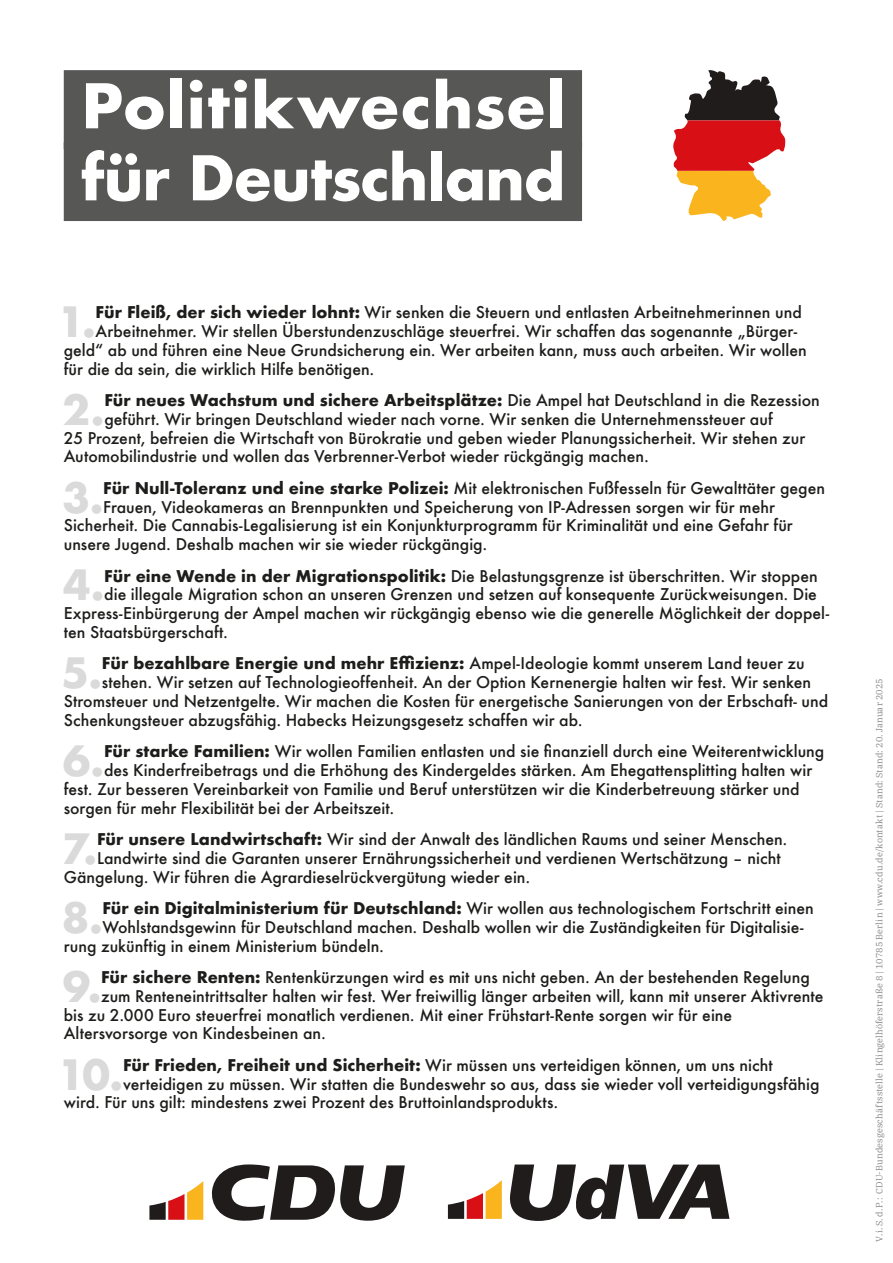
<style>
.page{position:relative;width:893px;height:1263px;background:#fff}
.page>*{position:absolute;margin:0;border:0;box-sizing:border-box;transform-origin:0 0}
.t1{font:700 59.85px/72px "Futura";letter-spacing:-.01em;color:#fff;scale:1.04 1}
.t2{font:700 40.65px "Futura";color:#dadada}
.t3{font:500 15.75px "Futura";color:#1d1d1b}
.t4{font:700 15.75px "Futura";letter-spacing:.005em;color:#1d1d1b}
.t5{font:9px "IBM Plex Serif";letter-spacing:.015em;color:#878787}
.s1{font-weight:700}
.s2{font-weight:500}
</style>
<div class="page">
<div style="left:64px;top:70px;width:518px;height:79px;background:#575756"></div>
<div style="left:64px;top:142px;width:518px;height:79px;background:#575756"></div>
<svg style="left:673px;top:70px;width:112px;height:151px"></svg>
<svg style="left:448px;top:1180px;width:54px;height:39px"></svg>
<svg style="left:510px;top:1164px;width:219px;height:57px"></svg>
<svg style="left:149px;top:1181px;width:54px;height:39px"></svg>
<svg style="left:211px;top:1164px;width:194px;height:57px"></svg>
<h1 class="t1" style="left:81px;top:70px;width:468px">Politikwechsel für Deutschland</h1>
<h2 class="t2" style="left:57px;top:292px;width:40px">1.</h2>
<p class="t3" style="left:96px;top:302px;width:708px"><span class="s1">Für Fleiß, der sich wieder lohnt:</span> Wir senken die Steuern und entlasten Arbeitnehmerinnen und</p>
<p class="t3" style="left:96px;top:320px;width:703px">Arbeitnehmer. Wir stellen Überstundenzuschläge steuerfrei. Wir schaffen das sogenannte „Bürger-</p>
<p class="t3" style="left:64px;top:339px;width:744px">geld“ ab und führen eine Neue Grundsicherung ein. Wer arbeiten kann, muss auch arbeiten. Wir wollen</p>
<p class="t3" style="left:64px;top:358px;width:312px">für die da sein, die wirklich Hilfe benötigen.</p>
<h2 class="t2" style="left:63px;top:380px;width:44px">2.</h2>
<p class="t4" style="left:104px;top:389px;width:717px">Für neues Wachstum und sichere Arbeitsplätze: <span class="s2">Die Ampel hat Deutschland in die Rezession</span></p>
<p class="t3" style="left:104px;top:408px;width:670px">geführt. Wir bringen Deutschland wieder nach vorne. Wir senken die Unternehmenssteuer auf</p>
<p class="t3" style="left:64px;top:427px;width:743px">25 Prozent, befreien die Wirtschaft von Bürokratie und geben wieder Planungssicherheit. Wir stehen zur</p>
<p class="t3" style="left:64px;top:446px;width:587px">Automobilindustrie und wollen das Verbrenner-Verbot wieder rückgängig machen.</p>
<h2 class="t2" style="left:62px;top:468px;width:43px">3.</h2>
<p class="t3" style="left:103px;top:477px;width:723px"><span class="s1">Für Null-Toleranz und eine starke Polizei:</span> Mit elektronischen Fußfesseln für Gewalttäter gegen</p>
<p class="t3" style="left:103px;top:496px;width:673px">Frauen, Videokameras an Brennpunkten und Speicherung von IP-Adressen sorgen wir für mehr</p>
<p class="t3" style="left:64px;top:515px;width:731px">Sicherheit. Die Cannabis-Legalisierung ist ein Konjunkturprogramm für Kriminalität und eine Gefahr für</p>
<p class="t3" style="left:64px;top:533px;width:425px">unsere Jugend. Deshalb machen wir sie wieder rückgängig.</p>
<h2 class="t2" style="left:63px;top:556px;width:43px">4.</h2>
<p class="t3" style="left:104px;top:565px;width:715px"><span class="s1">Für eine Wende in der Migrationspolitik:</span> Die Belastungsgrenze ist überschritten. Wir stoppen</p>
<p class="t3" style="left:104px;top:584px;width:714px">die illegale Migration schon an unseren Grenzen und setzen auf konsequente Zurückweisungen. Die</p>
<p class="t3" style="left:64px;top:602px;width:767px">Express-Einbürgerung der Ampel machen wir rückgängig ebenso wie die generelle Möglichkeit der doppel-</p>
<p class="t3" style="left:64px;top:621px;width:166px">ten Staatsbürgerschaft.</p>
<h2 class="t2" style="left:62px;top:643px;width:42px">5.</h2>
<p class="t3" style="left:102px;top:653px;width:704px"><span class="s1">Für bezahlbare Energie und mehr Effizienz:</span> Ampel-Ideologie kommt unserem Land teuer zu</p>
<p class="t3" style="left:102px;top:672px;width:711px">stehen. Wir setzen auf Technologieoffenheit. An der Option Kernenergie halten wir fest. Wir senken</p>
<p class="t3" style="left:64px;top:690px;width:766px">Stromsteuer und Netzentgelte. Wir machen die Kosten für energetische Sanierungen von der Erbschaft- und</p>
<p class="t3" style="left:64px;top:709px;width:520px">Schenkungsteuer abzugsfähig. Habecks Heizungsgesetz schaffen wir ab.</p>
<h2 class="t2" style="left:63px;top:731px;width:43px">6.</h2>
<p class="t3" style="left:104px;top:741px;width:722px"><span class="s1">Für starke Familien:</span> Wir wollen Familien entlasten und sie finanziell durch eine Weiterentwicklung</p>
<p class="t3" style="left:104px;top:759px;width:710px">des Kinderfreibetrags und die Erhöhung des Kindergeldes stärken. Am Ehegattensplitting halten wir</p>
<p class="t3" style="left:64px;top:778px;width:737px">fest. Zur besseren Vereinbarkeit von Familie und Beruf unterstützen wir die Kinderbetreuung stärker und</p>
<p class="t3" style="left:64px;top:797px;width:332px">sorgen für mehr Flexibilität bei der Arbeitszeit.</p>
<h2 class="t2" style="left:62px;top:819px;width:37px">7.</h2>
<p class="t3" style="left:97px;top:828px;width:692px"><span class="s1">Für unsere Landwirtschaft:</span> Wir sind der Anwalt des ländlichen Raums und seiner Menschen.</p>
<p class="t3" style="left:97px;top:847px;width:685px">Landwirte sind die Garanten unserer Ernährungssicherheit und verdienen Wertschätzung – nicht</p>
<p class="t3" style="left:64px;top:866px;width:468px">Gängelung. Wir führen die Agrardieselrückvergütung wieder ein.</p>
<h2 class="t2" style="left:62px;top:888px;width:43px">8.</h2>
<p class="t3" style="left:102px;top:897px;width:713px"><span class="s1">Für ein Digitalministerium für Deutschland:</span> Wir wollen aus technologischem Fortschritt einen</p>
<p class="t3" style="left:102px;top:916px;width:702px">Wohlstandsgewinn für Deutschland machen. Deshalb wollen wir die Zuständigkeiten für Digitalisie-</p>
<p class="t3" style="left:64px;top:935px;width:322px">rung zukünftig in einem Ministerium bündeln.</p>
<h2 class="t2" style="left:63px;top:957px;width:40px">9.</h2>
<p class="t3" style="left:101px;top:966px;width:710px"><span class="s1">Für sichere Renten:</span> Rentenkürzungen wird es mit uns nicht geben. An der bestehenden Regelung</p>
<p class="t3" style="left:101px;top:985px;width:724px">zum Renteneintrittsalter halten wir fest. Wer freiwillig länger arbeiten will, kann mit unserer Aktivrente</p>
<p class="t3" style="left:64px;top:1004px;width:670px">bis zu 2.000 Euro steuerfrei monatlich verdienen. Mit einer Frühstart-Rente sorgen wir für eine</p>
<p class="t3" style="left:64px;top:1023px;width:264px">Altersvorsorge von Kindesbeinen an.</p>
<h2 class="t2" style="left:57px;top:1045px;width:67px">10.</h2>
<p class="t3" style="left:123px;top:1054px;width:651px"><span class="s1">Für Frieden, Freiheit und Sicherheit:</span> Wir müssen uns verteidigen können, um uns nicht</p>
<p class="t3" style="left:123px;top:1073px;width:698px">verteidigen zu müssen. Wir statten die Bundeswehr so aus, dass sie wieder voll verteidigungsfähig</p>
<p class="t3" style="left:64px;top:1092px;width:496px">wird. Für uns gilt: mindestens zwei Prozent des Bruttoinlandsprodukts.</p>
<p class="t5" style="left:872px;top:1242px;width:565px;rotate:-90deg">V.i.S.d.P.: CDU-Bundesgeschäftsstelle | Klingelhöferstraße 8 | 10785 Berlin | www.cdu.de/kontakt | Stand: Stand: 20. Januar 2025</p>
</div>
